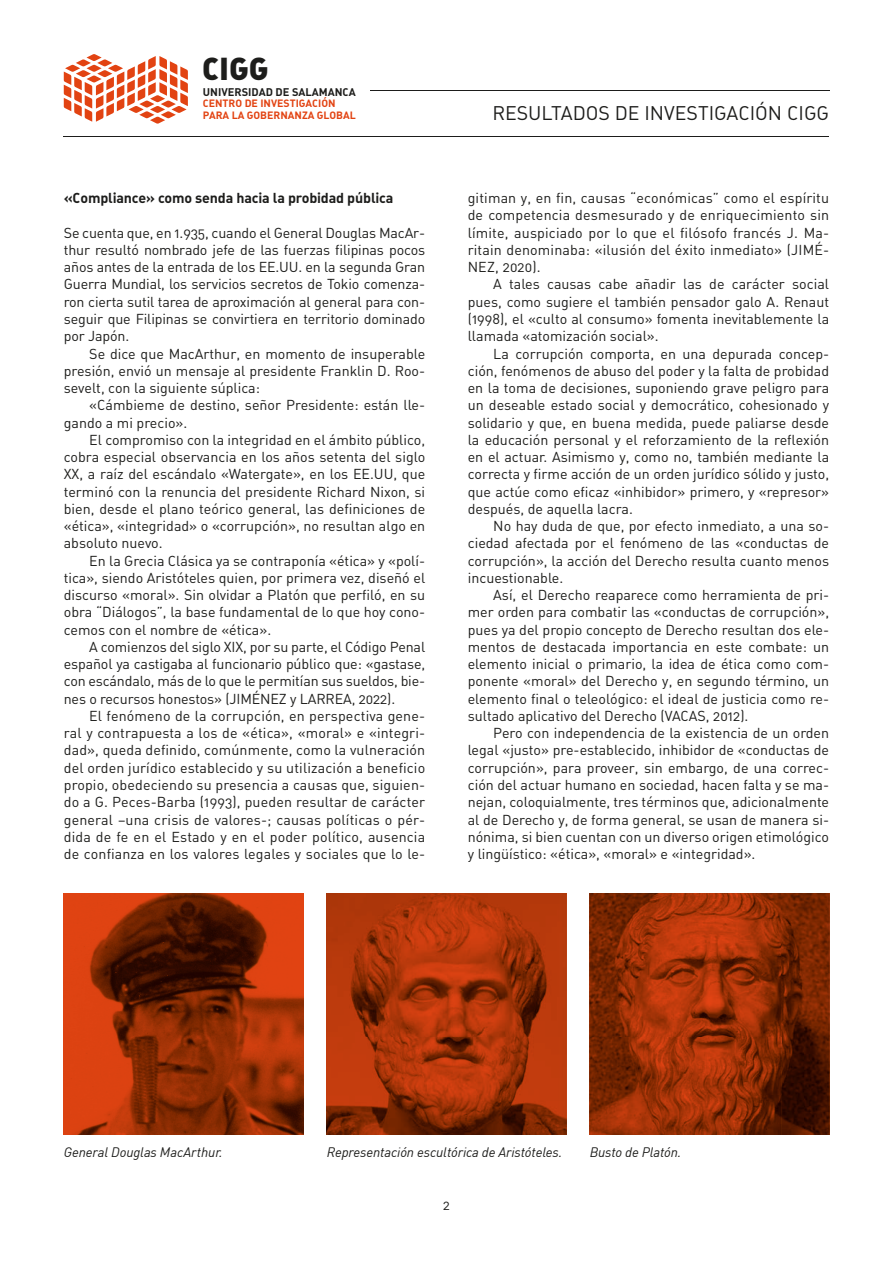
<style>
.page{position:relative;width:893px;height:1263px;background:#fff}
.page>*{position:absolute;margin:0;border:0;box-sizing:border-box;transform-origin:0 0}
.t1{font:31.35px "DIN Black Alternate";color:#1d1d1b}
.t2{font:19.5px "DIN Regular Alternate";color:#1d1d1b}
.t3{font:14.25px/17.2px "DIN Regular Alternate";color:#1d1d1b;text-align:justify}
.t4{font:14.25px "DIN Bold Alternate";letter-spacing:-.01em;color:#1d1d1b}
.t5{font:italic 13.5px "DIN";letter-spacing:-.01em;color:#1d1d1b}
.t6{font:13.5px "DIN Regular Alternate";color:#1d1d1b}
.t7{font:10.95px "DIN Bold Alternate";color:#1d1d1b}
.t8{font:10.5px/11.7px "DIN Bold Alternate";color:#e24312}
</style>
<div class="page">
<hr style="left:370px;top:91px;width:459px;height:1px;background:#1d1d1b">
<hr style="left:64px;top:136px;width:765px;height:1px;background:#1d1d1b">
<svg style="left:64px;top:54px;width:124px;height:70px"></svg>
<img style="left:64px;top:893px;width:240px;height:241px">
<img style="left:327px;top:893px;width:239px;height:241px">
<img style="left:590px;top:893px;width:239px;height:241px">
<h1 class="t1" style="left:202px;top:48px;width:68px">CIGG</h1>
<p class="t7" style="left:203px;top:84px;width:154px">UNIVERSIDAD DE SALAMANCA</p>
<p class="t8" style="left:203px;top:97px;width:154px">CENTRO DE INVESTIGACIÓN<br>PARA LA GOBERNANZA GLOBAL</p>
<p class="t4" style="left:64px;top:189px;width:331px">«Compliance» como senda hacia la probidad pública</p>
<p class="t3" style="left:64px;top:224px;width:363px">Se cuenta que, en 1.935, cuando el General Douglas MacAr&shy;thur resultó nombrado jefe de las fuerzas filipinas pocos años antes de la entrada de los EE.UU. en la segunda Gran Guerra Mundial, los servicios secretos de Tokio comenza&shy;ron cierta sutil tarea de aproximación al general para con&shy;seguir que Filipinas se convirtiera en territorio dominado por Japón.</p>
<p class="t3" style="left:64px;top:344px;width:363px;text-indent:26px">Se dice que MacArthur, en momento de insuperable presión, envió un mensaje al presidente Franklin D. Roo&shy;sevelt, con la siguiente súplica:</p>
<p class="t3" style="left:64px;top:396px;width:363px;text-indent:26px">«Cámbieme de destino, señor Presidente: están lle&shy;gando a mi precio».</p>
<p class="t3" style="left:64px;top:431px;width:363px;text-indent:26px">El compromiso con la integridad en el ámbito público, cobra especial observancia en los años setenta del siglo XX, a raíz del escándalo «Watergate», en los EE.UU, que terminó con la renuncia del presidente Richard Nixon, si bien, desde el plano teórico general, las definiciones de «ética», «integridad» o «corrupción», no resultan algo en absoluto nuevo.</p>
<p class="t3" style="left:64px;top:552px;width:363px;text-indent:26px">En la Grecia Clásica ya se contraponía «ética» y «polí&shy;tica», siendo Aristóteles quien, por primera vez, diseñó el discurso «moral». Sin olvidar a Platón que perfiló, en su obra “Diálogos”, la base fundamental de lo que hoy cono&shy;cemos con el nombre de «ética».</p>
<p class="t3" style="left:64px;top:638px;width:363px;text-indent:26px">A comienzos del siglo XIX, por su parte, el Código Penal español ya castigaba al funcionario público que: «gastase, con escándalo, más de lo que le permitían sus sueldos, bie&shy;nes o recursos honestos» (JIMÉNEZ y LARREA, 2022).</p>
<p class="t3" style="left:64px;top:707px;width:363px;text-indent:26px">El fenómeno de la corrupción, en perspectiva gene&shy;ral y contrapuesta a los de «ética», «moral» e «integri&shy;dad», queda definido, comúnmente, como la vulneración del orden jurídico establecido y su utilización a beneficio propio, obedeciendo su presencia a causas que, siguien&shy;do a G. Peces-Barba (1993), pueden resultar de carácter general –una crisis de valores-; causas políticas o pér&shy;dida de fe en el Estado y en el poder político, ausencia de confianza en los valores legales y sociales que lo le-</p>
<h2 class="t2" style="left:492px;top:101px;width:338px">RESULTADOS DE INVESTIGACIÓN CIGG</h2>
<p class="t3" style="left:468px;top:189px;width:363px">gitiman y, en fin, causas “económicas” como el espíritu de competencia desmesurado y de enriquecimiento sin límite, auspiciado por lo que el filósofo francés J. Ma&shy;ritain denominaba: «ilusión del éxito inmediato» (JIMÉ-NEZ, 2020).</p>
<p class="t3" style="left:468px;top:275px;width:363px;text-indent:26px">A tales causas cabe añadir las de carácter social pues, como sugiere el también pensador galo A. Renaut (1998), el «culto al consumo» fomenta inevitablemente la llamada «atomización social».</p>
<p class="t3" style="left:468px;top:344px;width:363px;text-indent:26px">La corrupción comporta, en una depurada concep&shy;ción, fenómenos de abuso del poder y la falta de probidad en la toma de decisiones, suponiendo grave peligro para un deseable estado social y democrático, cohesionado y solidario y que, en buena medida, puede paliarse desde la educación personal y el reforzamiento de la reflexión en el actuar. Asimismo y, como no, también mediante la correcta y firme acción de un orden jurídico sólido y justo, que actúe como eficaz «inhibidor» primero, y «represor» después, de aquella lacra.</p>
<p class="t3" style="left:468px;top:517px;width:363px;text-indent:26px">No hay duda de que, por efecto inmediato, a una so&shy;ciedad afectada por el fenómeno de las «conductas de corrupción», la acción del Derecho resulta cuanto menos incuestionable.</p>
<p class="t3" style="left:468px;top:586px;width:363px;text-indent:26px">Así, el Derecho reaparece como herramienta de pri&shy;mer orden para combatir las «conductas de corrupción», pues ya del propio concepto de Derecho resultan dos ele&shy;mentos de destacada importancia en este combate: un elemento inicial o primario, la idea de ética como com&shy;ponente «moral» del Derecho y, en segundo término, un elemento final o teleológico: el ideal de justicia como re&shy;sultado aplicativo del Derecho (VACAS, 2012).</p>
<p class="t3" style="left:468px;top:724px;width:363px;text-indent:26px">Pero con independencia de la existencia de un orden legal «justo» pre-establecido, inhibidor de «conductas de corrupción», para proveer, sin embargo, de una correc&shy;ción del actuar humano en sociedad, hacen falta y se ma&shy;nejan, coloquialmente, tres términos que, adicionalmente al de Derecho y, de forma general, se usan de manera si&shy;nónima, si bien cuentan con un diverso origen etimológico y lingüístico: «ética», «moral» e «integridad».</p>
<p class="t5" style="left:64px;top:1144px;width:160px">General Douglas MacArthur.</p>
<p class="t5" style="left:327px;top:1144px;width:237px">Representación escultórica de Aristóteles.</p>
<p class="t5" style="left:590px;top:1144px;width:93px">Busto de Platón.</p>
<p class="t6" style="left:443px;top:1197px;width:8px">2</p>
</div>
